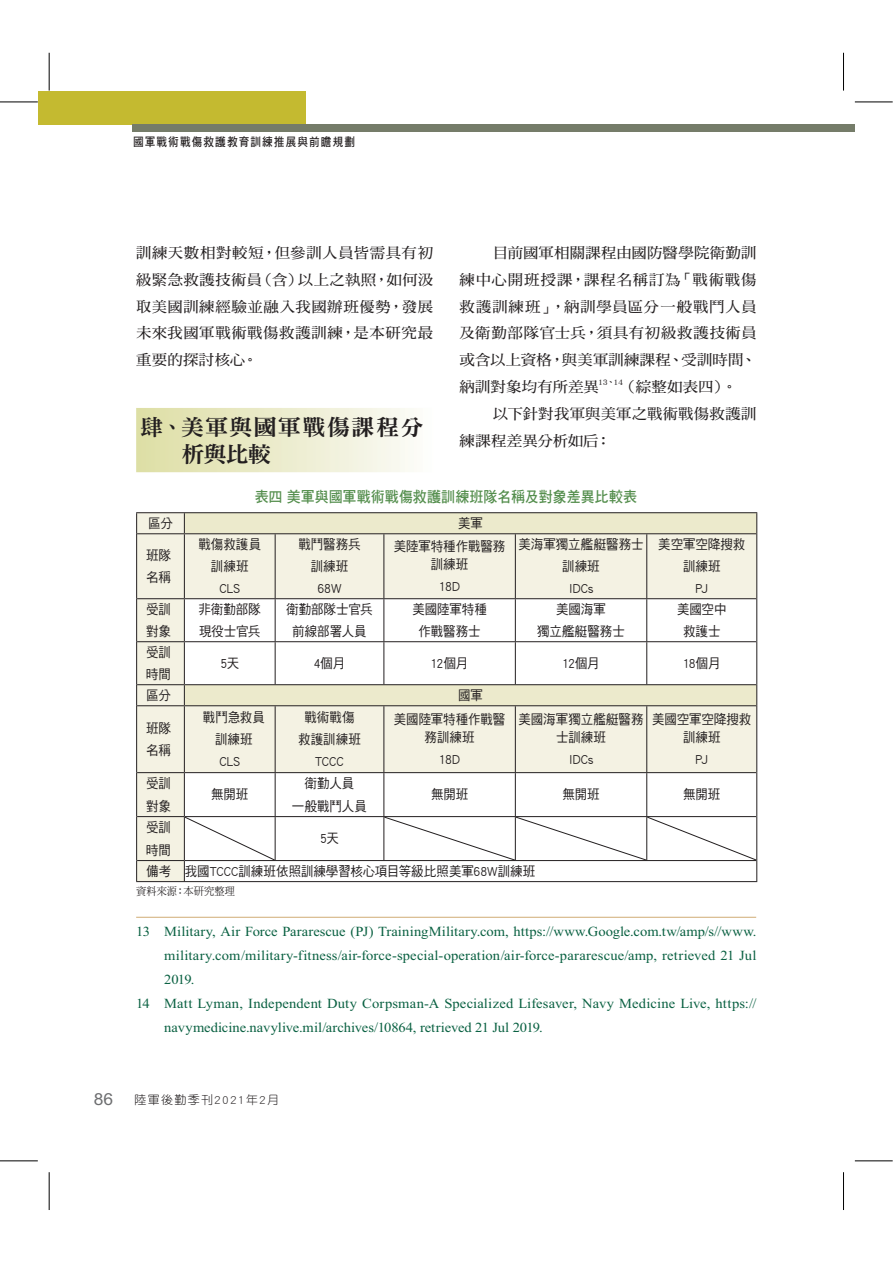
<style>
.page{position:relative;width:893px;height:1263px;background:#fff}
.page>*{position:absolute;margin:0;border:0;box-sizing:border-box;transform-origin:0 0}
.t1{font:22.2px/27.5px "DF Ming Std W9 E Ten B5 H";letter-spacing:.045em;color:#231f20;scale:1.05 1}
.t2{font:16.65px "Arial";color:#6d6e70;scale:1.05 1}
.t3{font:15.15px "DF Hei Std W7 E Ten B5 H";letter-spacing:-.005em;color:#548e4d;scale:.93 1}
.t4{font:14.7px/26.8px "DF Ming Std W7 E Ten B5 H";letter-spacing:.02em;color:#231f20;text-align:justify;scale:1.05 1}
.t5{font:13.95px "Times New Roman";letter-spacing:.01em;color:#0a6142;scale:1.05 1}
.t6{font:13.5px/21.9px "DF Hei Std W5 E Ten B5 H";letter-spacing:-.01em;color:#231f20;text-align:center;scale:.93 1}
.t7{font:13.5px/21.9px "DF Hei Std W5 E Ten B5 H";letter-spacing:.01em;color:#231f20;text-align:center;scale:.93 1}
.t8{font:12px "DF Hei Std W7 E Ten B5 H";letter-spacing:.1em;color:#231f20;scale:.89 1}
.t9{font:12px "DF Yuan Std W3 E Ten B5 H";letter-spacing:.105em;color:#231f20}
.t10{font:10.95px "DF Ming Std W5 E Ten B5 H";letter-spacing:.005em;color:#231f20;scale:.93 1}
.t11{font:8.55px "DF Ming Std W7 E Ten B5 H";color:#231f20;scale:1.05 1}
</style>
<div class="page">
<div style="left:38px;top:91px;width:268px;height:33px;background:#c4ba30"></div>
<div style="left:132px;top:125px;width:723px;height:7px;background:#757c69"></div>
<div style="left:136px;top:408px;width:297px;height:64px;background:linear-gradient(to right,#dddea4,#fcfcfa)"></div>
<hr style="left:136px;top:917px;width:620px;height:1px;background:#d1ac75">
<div style="left:137px;top:513px;width:47px;height:368px;background:#f4f2e3"></div>
<svg style="left:185px;top:513px;width:571px;height:85px;background:#f0eedc"></svg>
<svg style="left:185px;top:599px;width:571px;height:263px"></svg>
<hr style="left:136px;top:512px;width:621px;height:1px;background:#231f20">
<hr style="left:137px;top:533px;width:47px;height:1px;background:#231f20">
<hr style="left:184px;top:533px;width:572px;height:1px;background:#231f20">
<hr style="left:137px;top:598px;width:47px;height:1px;background:#231f20">
<hr style="left:184px;top:598px;width:572px;height:1px;background:#231f20">
<hr style="left:137px;top:641px;width:47px;height:1px;background:#231f20">
<hr style="left:184px;top:641px;width:572px;height:1px;background:#231f20">
<hr style="left:137px;top:684px;width:47px;height:1px;background:#231f20">
<hr style="left:184px;top:684px;width:572px;height:1px;background:#231f20">
<hr style="left:137px;top:705px;width:47px;height:1px;background:#231f20">
<hr style="left:184px;top:705px;width:572px;height:1px;background:#231f20">
<hr style="left:137px;top:772px;width:47px;height:1px;background:#231f20">
<hr style="left:184px;top:772px;width:572px;height:1px;background:#231f20">
<hr style="left:137px;top:816px;width:47px;height:1px;background:#231f20">
<hr style="left:184px;top:816px;width:572px;height:1px;background:#231f20">
<hr style="left:137px;top:860px;width:47px;height:1px;background:#231f20">
<hr style="left:184px;top:860px;width:572px;height:1px;background:#231f20">
<hr style="left:136px;top:881px;width:621px;height:1px;background:#231f20">
<svg style="left:136px;top:513px;width:1px;height:21px"></svg>
<svg style="left:184px;top:513px;width:1px;height:20px"></svg>
<svg style="left:756px;top:513px;width:1px;height:21px"></svg>
<hr style="left:136px;top:534px;width:1px;height:65px;background:#231f20">
<hr style="left:184px;top:534px;width:1px;height:64px;background:#231f20">
<hr style="left:275px;top:534px;width:1px;height:64px;background:#231f20">
<hr style="left:383px;top:534px;width:1px;height:64px;background:#231f20">
<hr style="left:515px;top:534px;width:1px;height:64px;background:#231f20">
<hr style="left:646px;top:534px;width:1px;height:64px;background:#231f20">
<hr style="left:756px;top:534px;width:1px;height:65px;background:#231f20">
<hr style="left:136px;top:599px;width:1px;height:43px;background:#231f20">
<hr style="left:184px;top:599px;width:1px;height:42px;background:#231f20">
<hr style="left:275px;top:599px;width:1px;height:42px;background:#231f20">
<hr style="left:383px;top:599px;width:1px;height:42px;background:#231f20">
<hr style="left:515px;top:599px;width:1px;height:42px;background:#231f20">
<hr style="left:646px;top:599px;width:1px;height:42px;background:#231f20">
<hr style="left:756px;top:599px;width:1px;height:43px;background:#231f20">
<hr style="left:136px;top:642px;width:1px;height:43px;background:#231f20">
<hr style="left:184px;top:642px;width:1px;height:42px;background:#231f20">
<hr style="left:275px;top:642px;width:1px;height:42px;background:#231f20">
<hr style="left:383px;top:642px;width:1px;height:42px;background:#231f20">
<hr style="left:515px;top:642px;width:1px;height:42px;background:#231f20">
<hr style="left:646px;top:642px;width:1px;height:42px;background:#231f20">
<hr style="left:756px;top:642px;width:1px;height:43px;background:#231f20">
<svg style="left:136px;top:685px;width:1px;height:21px"></svg>
<svg style="left:184px;top:685px;width:1px;height:20px"></svg>
<svg style="left:756px;top:685px;width:1px;height:21px"></svg>
<hr style="left:136px;top:706px;width:1px;height:67px;background:#231f20">
<hr style="left:184px;top:706px;width:1px;height:66px;background:#231f20">
<hr style="left:275px;top:706px;width:1px;height:66px;background:#231f20">
<hr style="left:383px;top:706px;width:1px;height:66px;background:#231f20">
<hr style="left:515px;top:706px;width:1px;height:66px;background:#231f20">
<hr style="left:646px;top:706px;width:1px;height:66px;background:#231f20">
<hr style="left:756px;top:706px;width:1px;height:67px;background:#231f20">
<hr style="left:136px;top:773px;width:1px;height:44px;background:#231f20">
<hr style="left:184px;top:773px;width:1px;height:43px;background:#231f20">
<hr style="left:275px;top:773px;width:1px;height:43px;background:#231f20">
<hr style="left:383px;top:773px;width:1px;height:43px;background:#231f20">
<hr style="left:515px;top:773px;width:1px;height:43px;background:#231f20">
<hr style="left:646px;top:773px;width:1px;height:43px;background:#231f20">
<hr style="left:756px;top:773px;width:1px;height:44px;background:#231f20">
<hr style="left:136px;top:817px;width:1px;height:44px;background:#231f20">
<hr style="left:275px;top:817px;width:1px;height:43px;background:#231f20">
<hr style="left:383px;top:817px;width:1px;height:43px;background:#231f20">
<svg style="left:136px;top:861px;width:1px;height:20px"></svg>
<svg style="left:184px;top:817px;width:91px;height:64px"></svg>
<svg style="left:384px;top:817px;width:373px;height:64px"></svg>
<hr style="left:0;top:102px;width:38px;height:1px;background:#000">
<hr style="left:855px;top:102px;width:38px;height:1px;background:#000">
<hr style="left:0;top:1161px;width:38px;height:1px;background:#000">
<hr style="left:855px;top:1161px;width:38px;height:1px;background:#000">
<hr style="left:49px;top:53px;width:1px;height:38px;background:#000">
<hr style="left:49px;top:1172px;width:1px;height:38px;background:#000">
<hr style="left:843px;top:53px;width:1px;height:38px;background:#000">
<hr style="left:843px;top:1172px;width:1px;height:38px;background:#000">
<p class="t8" style="left:133px;top:137px;width:251px">國軍戰術戰傷救護教育訓練推展與前瞻規劃</p>
<p class="t4" style="left:136px;top:241px;width:284px">訓練天數相對較短，但參訓人員皆需具有初級緊急救護技術員（含）以上之執照，如何汲取美國訓練經驗並融入我國辦班優勢，發展未來我國軍戰術戰傷救護訓練，是本研究最重要的探討核心。</p>
<h1 class="t1" style="left:182px;top:416px;width:232px;text-indent:-41px">肆、美軍與國軍戰傷課程分析與比較</h1>
<p class="t4" style="left:459px;top:241px;width:284px;text-indent:33px">目前國軍相關課程由國防醫學院衛勤訓練中心開班授課，課程名稱訂為「戰術戰傷救護訓練班」，納訓學員區分一般戰鬥人員及衛勤部隊官士兵，須具有初級救護技術員或含以上資格，與美軍訓練課程、受訓時間、納訓對象均有所差異</p>
<p class="t11" style="left:598px;top:379px;width:25px">13、14</p>
<p class="t4" style="left:621px;top:375px;width:112px">（綜整如表四）。</p>
<p class="t4" style="left:493px;top:402px;width:252px">以下針對我軍與美軍之戰術戰傷救護訓</p>
<p class="t4" style="left:459px;top:429px;width:146px">練課程差異分析如后：</p>
<p class="t3" style="left:255px;top:491px;width:413px">表四美軍與國軍戰術戰傷救護訓練班隊名稱及對象差異比較表</p>
<p class="t6" style="left:148px;top:514px;width:28px">區分</p>
<p class="t6" style="left:458px;top:514px;width:28px">美軍</p>
<p class="t6" style="left:146px;top:546px;width:29px;text-align:left">班隊名稱</p>
<p class="t7" style="left:198px;top:535px;width:69px">戰傷救護員訓練班<br>CLS</p>
<p class="t6" style="left:298px;top:535px;width:68px">戰鬥醫務兵訓練班<br>68W</p>
<p class="t6" style="left:394px;top:539px;width:122px;line-height:18.1px">美陸軍特種作戰醫務訓練班</p>
<p class="t6" style="left:439px;top:577px;width:24px">18D</p>
<p class="t6" style="left:518px;top:535px;width:136px">美海軍獨立艦艇醫務士訓練班<br>IDCs</p>
<p class="t6" style="left:658px;top:535px;width:95px">美空軍空降搜救訓練班<br>PJ</p>
<p class="t6" style="left:146px;top:600px;width:28px;text-align:left">受訓對象</p>
<p class="t6" style="left:198px;top:600px;width:69px;text-align:left">非衛勤部隊現役士官兵</p>
<p class="t6" style="left:286px;top:600px;width:95px">衛勤部隊士官兵前線部署人員</p>
<p class="t6" style="left:412px;top:600px;width:82px">美國陸軍特種作戰醫務士</p>
<p class="t6" style="left:537px;top:600px;width:96px">美國海軍<br>獨立艦艇醫務士</p>
<p class="t6" style="left:677px;top:600px;width:55px">美國空中救護士</p>
<p class="t6" style="left:146px;top:643px;width:28px;text-align:left">受訓時間</p>
<p class="t6" style="left:220px;top:654px;width:22px">5天</p>
<p class="t6" style="left:314px;top:654px;width:35px">4個月</p>
<p class="t6" style="left:431px;top:654px;width:42px">12個月</p>
<p class="t6" style="left:562px;top:654px;width:42px">12個月</p>
<p class="t6" style="left:683px;top:654px;width:42px">18個月</p>
<p class="t6" style="left:146px;top:686px;width:28px">區分</p>
<p class="t6" style="left:458px;top:686px;width:28px">國軍</p>
<p class="t6" style="left:146px;top:719px;width:29px;text-align:left">班隊名稱</p>
<p class="t6" style="left:298px;top:708px;width:69px">戰術戰傷救護訓練班<br>TCCC</p>
<p class="t6" style="left:394px;top:712px;width:122px;line-height:18.1px">美國陸軍特種作戰醫務訓練班</p>
<p class="t6" style="left:203px;top:708px;width:68px">戰鬥急救員</p>
<p class="t6" style="left:215px;top:730px;width:42px">訓練班</p>
<p class="t6" style="left:219px;top:752px;width:24px">CLS</p>
<p class="t6" style="left:652px;top:712px;width:108px;line-height:18.1px">美國空軍空降搜救訓練班</p>
<p class="t6" style="left:695px;top:750px;width:15px">PJ</p>
<p class="t6" style="left:518px;top:712px;width:136px;line-height:18.1px">美國海軍獨立艦艇醫務士訓練班</p>
<p class="t6" style="left:569px;top:750px;width:28px">IDCs</p>
<p class="t6" style="left:439px;top:750px;width:24px">18D</p>
<p class="t6" style="left:146px;top:773px;width:28px;line-height:23px;text-align:left">受訓對象</p>
<p class="t6" style="left:211px;top:785px;width:42px">無開班</p>
<p class="t6" style="left:292px;top:773px;width:82px;line-height:23px">衛勤人員<br>一般戰鬥人員</p>
<p class="t6" style="left:431px;top:785px;width:41px">無開班</p>
<p class="t6" style="left:562px;top:785px;width:42px">無開班</p>
<p class="t6" style="left:683px;top:785px;width:41px">無開班</p>
<p class="t6" style="left:146px;top:817px;width:28px;line-height:23px;text-align:left">受訓時間</p>
<p class="t6" style="left:320px;top:829px;width:22px">5天</p>
<p class="t6" style="left:146px;top:862px;width:420px">備考 我國TCCC訓練班依照訓練學習核心項目等級比照美軍68W訓練班</p>
<p class="t10" style="left:136px;top:887px;width:108px">資料來源：本研究整理</p>
<p class="t5" style="left:136px;top:926px;width:592px">13 Military, Air Force Pararescue (PJ) TrainingMilitary.com, https://www.Google.com.tw/amp/s//www.</p>
<p class="t5" style="left:164px;top:950px;width:566px">military.com/military-fitness/air-force-special-operation/air-force-pararescue/amp, retrieved 21 Jul</p>
<p class="t5" style="left:164px;top:975px;width:30px">2019.</p>
<p class="t5" style="left:136px;top:999px;width:592px">14 Matt Lyman, Independent Duty Corpsman-A Specialized Lifesaver, Navy Medicine Live, https://</p>
<p class="t5" style="left:164px;top:1023px;width:362px">navymedicine.navylive.mil/archives/10864, retrieved 21 Jul 2019.</p>
<p class="t2" style="left:94px;top:1089px;width:20px">86</p>
<p class="t9" style="left:135px;top:1095px;width:146px">陸軍後勤季刊2021年2月</p>
</div>
